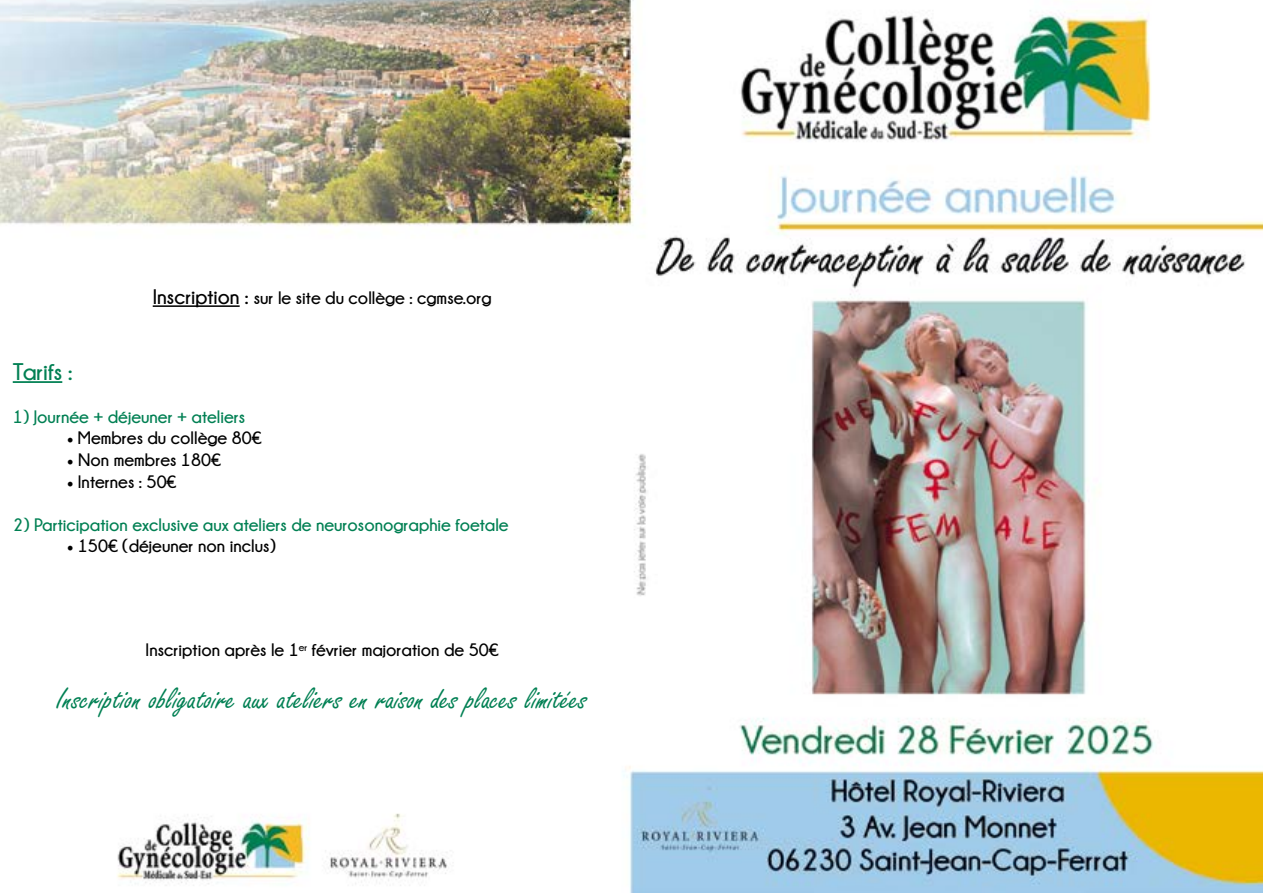
<style>
.page{position:relative;width:1263px;height:893px;background:#fff}
.page>*{position:absolute;margin:0;border:0;box-sizing:border-box;transform-origin:0 0}
.t1{font:33px "Freestyle Script";color:#008053}
.t2{font:700 24px "Champagne&Limousines";color:#008053}
.t3{font:700 18px "Champagne&Limousines";color:#000}
.t4{font:700 18px "Champagne&Limousines";color:#008053}
.s1{font-size:21px}
.s2{font-family:"Minion Pro";font-weight:400}
</style>
<div class="page">
<img style="left:0;top:0;width:1263px;height:893px">
<hr style="left:153px;top:305px;width:87px;height:2px;background:#000">
<hr style="left:13px;top:381px;width:49px;height:2px;background:#008053">
<p class="t3" style="left:153px;top:288px;width:340px"><span class="s1">Inscription :</span> sur le site du collège : cgmse.org</p>
<h2 class="t2" style="left:13px;top:358px;width:61px">Tarifs :</h2>
<p class="t4" style="left:13px;top:407px;width:234px">1) Journée + déjeuner + ateliers</p>
<p class="t3" style="left:67px;top:428px;width:196px"><span class="s2">•</span> Membres du collège 80€</p>
<p class="t3" style="left:67px;top:450px;width:156px"><span class="s2">•</span> Non membres 180€</p>
<p class="t3" style="left:67px;top:471px;width:111px"><span class="s2">•</span> Internes : 50€</p>
<p class="t4" style="left:13px;top:515px;width:497px">2) Participation exclusive aux ateliers de neurosonographie foetale</p>
<p class="t3" style="left:67px;top:536px;width:211px"><span class="s2">•</span> 150€ (déjeuner non inclus)</p>
<p class="t3" style="left:146px;top:640px;width:354px">Inscription après le 1<sup>er</sup> février majoration de 50€</p>
<h1 class="t1" style="left:57px;top:681px;width:533px">Inscription obligatoire aux ateliers en raison des places limitées</h1>
</div>
